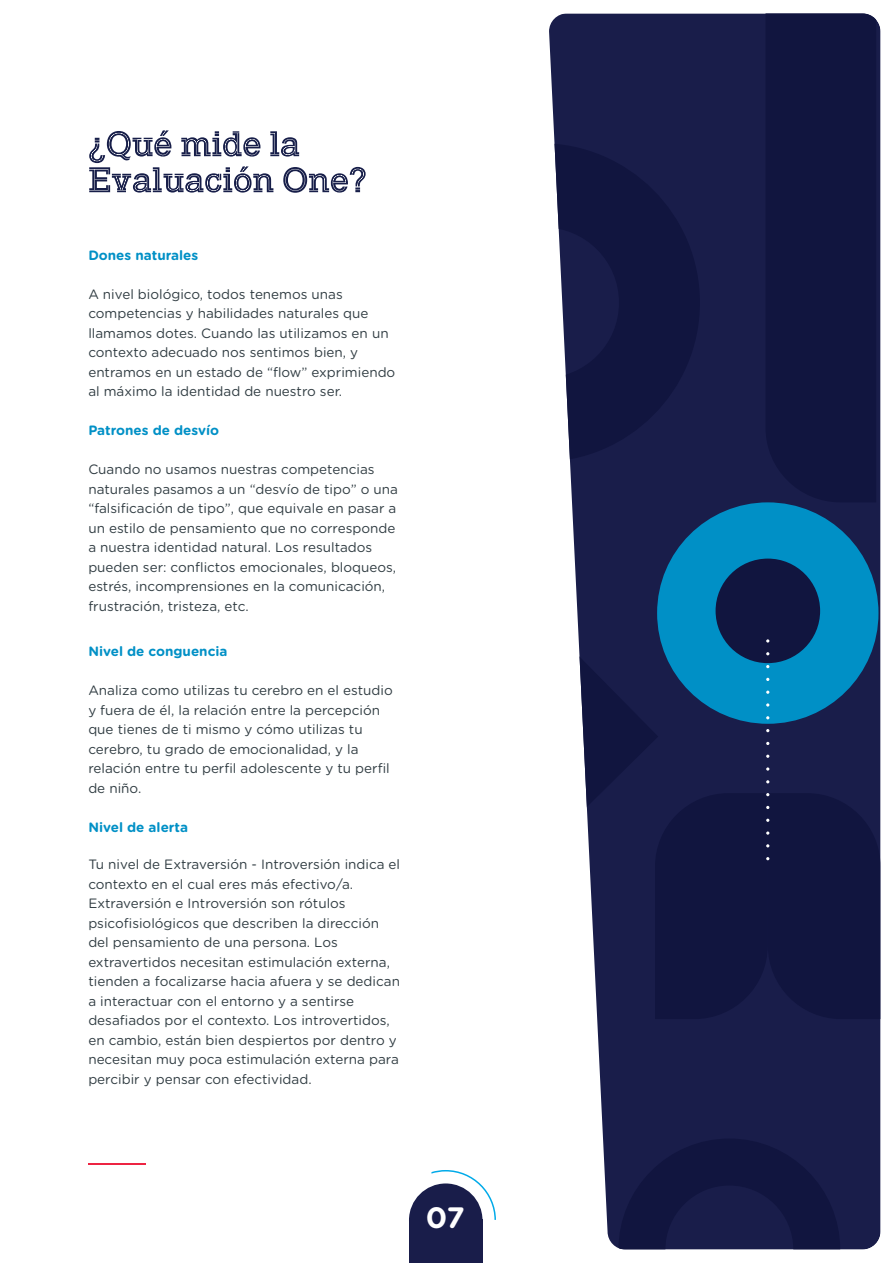
<style>
.page{position:relative;width:893px;height:1263px;background:#fff}
.page>*{position:absolute;margin:0;border:0;box-sizing:border-box;transform-origin:0 0}
.t1{font:700 29.55px "Gotham Rounded";color:#fff}
.t2{font:13.5px/19.5px "Gotham Rounded";color:#303c42}
.t3{font:700 13.5px "Gotham Rounded";color:#0090c6}
</style>
<div class="page">
<hr style="left:88px;top:1163px;width:57px;height:1px;background:#ed2443">
<svg style="left:89px;top:130px;width:277px;height:63px"></svg>
<div style="left:409px;top:1219px;width:73px;height:44px;background:#191d4a"></div>
<div style="left:409px;top:1183px;width:73px;height:74px;background:#191d4a;border-radius:50%"></div>
<svg style="left:431px;top:1170px;width:65px;height:50px"></svg>
<svg style="left:549px;top:13px;width:332px;height:1236px;background:#373a61"></svg>
<div style="left:657px;top:502px;width:221px;height:222px;background:#0090c6;border-radius:50%"></div>
<div style="left:716px;top:559px;width:104px;height:104px;background:#11153f;border-radius:50%"></div>
<div style="left:765px;top:13px;width:111px;height:489px;background:#11153f"></div>
<svg style="left:618px;top:1138px;width:222px;height:111px;background:#141844"></svg>
<svg style="left:549px;top:143px;width:151px;height:319px;background:#282c53"></svg>
<svg style="left:549px;top:624px;width:332px;height:395px"></svg>
<p class="t3" style="left:88px;top:245px;width:111px">Dones naturales</p>
<p class="t2" style="left:88px;top:283px;width:308px">A nivel biológico, todos tenemos unas competencias y habilidades naturales que llamamos dotes. Cuando las utilizamos en un contexto adecuado nos sentimos bien, y entramos en un estado de “flow” exprimiendo al máximo la identidad de nuestro ser.</p>
<p class="t3" style="left:88px;top:420px;width:132px">Patrones de desvío</p>
<p class="t2" style="left:88px;top:459px;width:311px">Cuando no usamos nuestras competencias naturales pasamos a un “desvío de tipo” o una “falsificación de tipo”, que equivale en pasar a un estilo de pensamiento que no corresponde a nuestra identidad natural. Los resultados pueden ser: conflictos emocionales, bloqueos, estrés, incomprensiones en la comunicación, frustración, tristeza, etc.</p>
<p class="t3" style="left:88px;top:642px;width:141px">Nivel de conguencia</p>
<p class="t2" style="left:88px;top:680px;width:306px">Analiza como utilizas tu cerebro en el estudio y fuera de él, la relación entre la percepción que tienes de ti mismo y cómo utilizas tu cerebro, tu grado de emocionalidad, y la relación entre tu perfil adolescente y tu perfil de niño.</p>
<p class="t3" style="left:88px;top:817px;width:101px">Nivel de alerta</p>
<p class="t2" style="left:88px;top:854px;width:313px">Tu nivel de Extraversión - Introversión indica el contexto en el cual eres más efectivo/a.<br>Extraversión e Introversión son rótulos psicofisiológicos que describen la dirección del pensamiento de una persona. Los extravertidos necesitan estimulación externa, tienden a focalizarse hacia afuera y se dedican a interactuar con el entorno y a sentirse desafiados por el contexto. Los introvertidos, en cambio, están bien despiertos por dentro y necesitan muy poca estimulación externa para percibir y pensar con efectividad.</p>
<h1 class="t1" style="left:426px;top:1196px;width:41px">07</h1>
</div>
